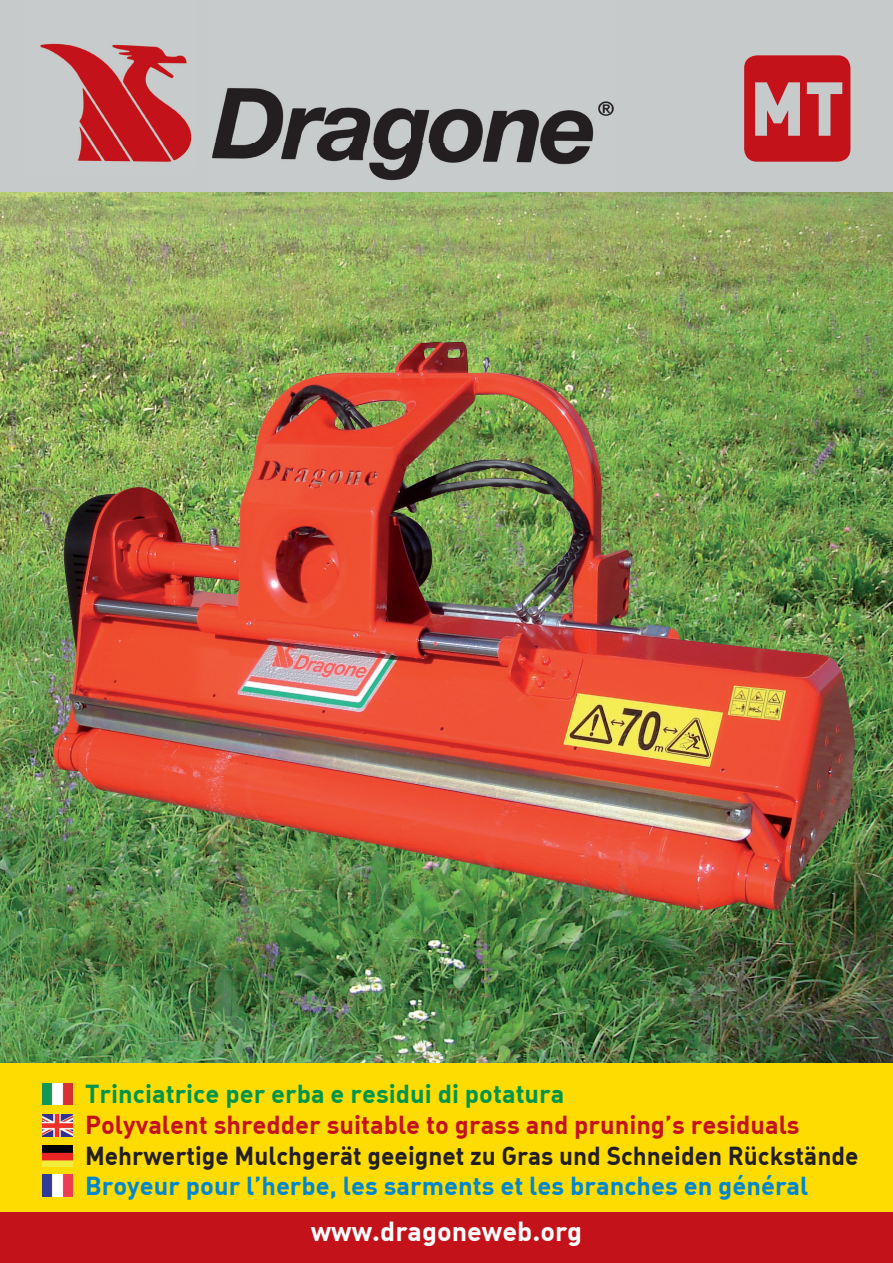
<style>
.page{position:relative;width:893px;height:1263px;background:#fff}
.page>*{position:absolute;margin:0;border:0;box-sizing:border-box;transform-origin:0 0}
.t1{font:900 75px "DIN Alternate";color:#c7caca;scale:.9 1}
.t2{font:700 27px "DIN Alternate";color:#fff}
.t3{font:700 25.5px "DIN Alternate";color:#231f20;scale:.96 1}
.t4{font:700 25.5px "DIN Alternate";color:#c4121a}
.t5{font:700 25.5px "DIN Alternate";color:#0087cd}
.t6{font:700 25.5px "DIN Alternate";color:#00954a}
</style>
<div class="page">
<img style="left:0;top:191px;width:893px;height:872px">
<div style="left:0;top:1063px;width:893px;height:149px;background:#ffdc01"></div>
<div style="left:0;top:0;width:893px;height:191px;background:#c7caca"></div>
<div style="left:0;top:1212px;width:893px;height:51px;background:#c4121a"></div>
<img style="left:43px;top:1115px;width:29px;height:21px">
<img style="left:43px;top:1083px;width:30px;height:21px">
<img style="left:43px;top:1175px;width:30px;height:21px">
<img style="left:43px;top:1145px;width:29px;height:21px">
<img style="left:40px;top:43px;width:152px;height:119px">
<img style="left:209px;top:88px;width:406px;height:120px">
<div style="left:744px;top:55px;width:106px;height:107px;background:#c4121a;border-radius:13px"></div>
<img style="left:49px;top:341px;width:806px;height:570px">
<h1 class="t1" style="left:750px;top:58px;width:106px">MT</h1>
<p class="t6" style="left:85px;top:1077px;width:481px">Trinciatrice per erba e residui di potatura</p>
<p class="t4" style="left:85px;top:1108px;width:716px">Polyvalent shredder suitable to grass and pruning’s residuals</p>
<p class="t3" style="left:85px;top:1139px;width:807px">Mehrwertige Mulchgerät geeignet zu Gras und Schneiden Rückstände</p>
<p class="t5" style="left:85px;top:1169px;width:725px">Broyeur pour l’herbe, les sarments et les branches en général</p>
<p class="t2" style="left:311px;top:1213px;width:273px">www.dragoneweb.org</p>
</div>
